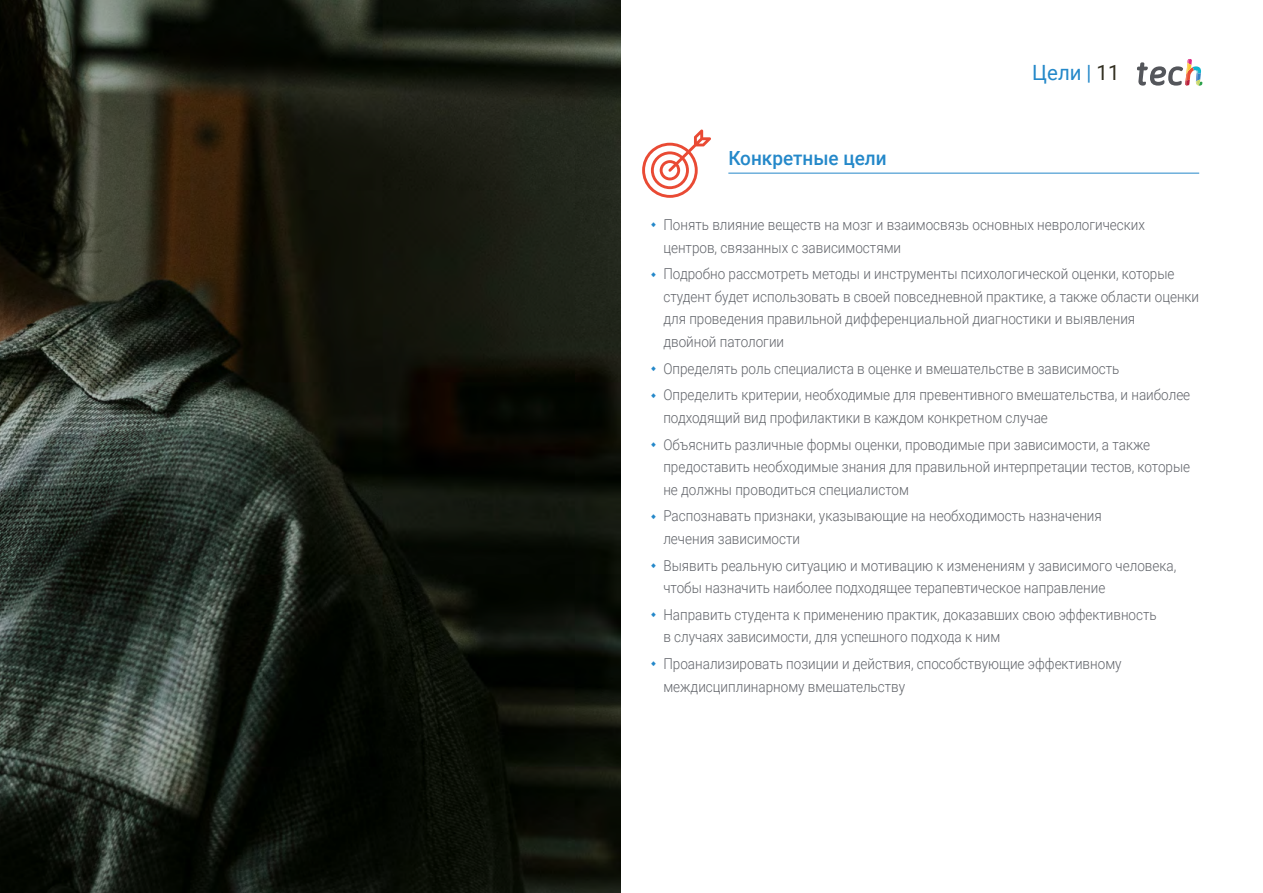
<style>
.page{position:relative;width:1263px;height:893px;background:#fff}
.page>*{position:absolute;margin:0;border:0;box-sizing:border-box;transform-origin:0 0}
.t1{font:21px "Roboto";color:#2488c9}
.t2{font:500 19.5px "Roboto";color:#2488c9}
.t3{font:300 15px/22.5px "Roboto";color:#61646a;scale:.9 1}
.s1{color:#312e20}
</style>
<div class="page">
<hr style="left:728px;top:173px;width:471px;height:1px;background:#2488c9">
<svg style="left:642px;top:129px;width:69px;height:69px"></svg>
<img style="left:0;top:0;width:621px;height:893px">
<svg style="left:1137px;top:59px;width:65px;height:27px"></svg>
<h2 class="t2" style="left:728px;top:144px;width:160px">Конкретные цели</h2>
<h1 class="t1" style="left:1032px;top:57px;width:89px">Цели | <span class="s1">11</span></h1>
<p class="t3" style="left:663px;top:213px;width:537px">Понять влияние веществ на мозг и взаимосвязь основных неврологических центров, связанных с зависимостями</p>
<p class="t3" style="left:663px;top:262px;width:597px">Подробно рассмотреть методы и инструменты психологической оценки, которые студент будет использовать в своей повседневной практике, а также области оценки для проведения правильной дифференциальной диагностики и выявления<br>двойной патологии</p>
<p class="t3" style="left:663px;top:354px;width:587px;line-height:26.7px">Определять роль специалиста в оценке и вмешательстве в зависимость<br>Определить критерии, необходимые для превентивного вмешательства, и наиболее</p>
<p class="t3" style="left:663px;top:404px;width:542px;line-height:26.7px">подходящий вид профилактики в каждом конкретном случае<br>Объяснить различные формы оценки, проводимые при зависимости, а также</p>
<p class="t3" style="left:663px;top:455px;width:587px">предоставить необходимые знания для правильной интерпретации тестов, которые не должны проводиться специалистом</p>
<p class="t3" style="left:663px;top:504px;width:489px">Распознавать признаки, указывающие на необходимость назначения лечения зависимости</p>
<p class="t3" style="left:663px;top:553px;width:571px">Выявить реальную ситуацию и мотивацию к изменениям у зависимого человека, чтобы назначить наиболее подходящее терапевтическое направление</p>
<p class="t3" style="left:663px;top:603px;width:550px">Направить студента к применению практик, доказавших свою эффективность в случаях зависимости, для успешного подхода к ним</p>
<p class="t3" style="left:663px;top:652px;width:511px">Проанализировать позиции и действия, способствующие эффективному междисциплинарному вмешательству</p>
</div>
